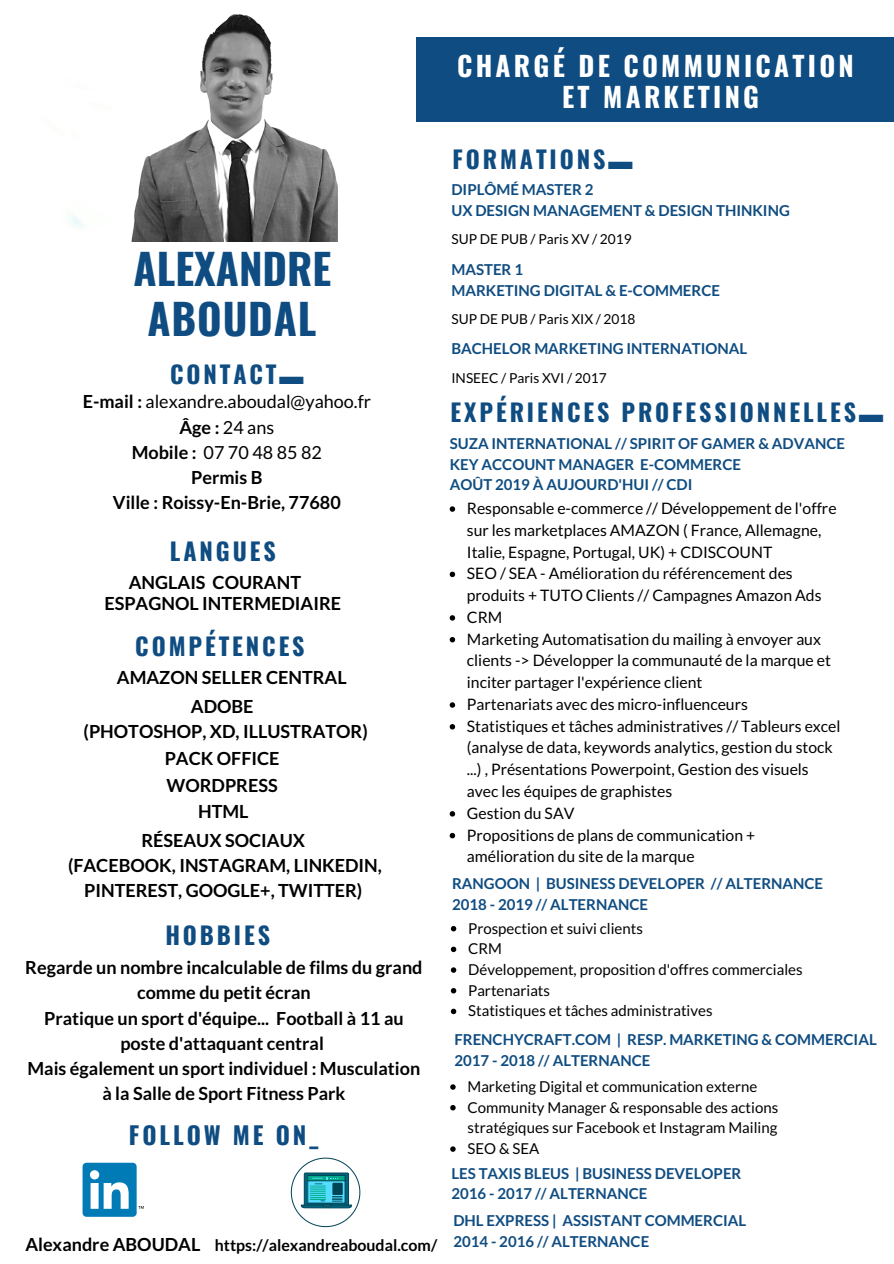
<style>
.page{position:relative;width:894px;height:1264px;background:#fff}
.page>*{position:absolute;margin:0;border:0;box-sizing:border-box;transform-origin:0 0}
.t1{font:700 42px/50.1px "Oswald";color:#0f4c81;text-align:center}
.t2{font:700 27.3px/31.5px "Oswald";letter-spacing:.12em;color:#fff;text-align:center}
.t3{font:700 24.3px "Oswald";letter-spacing:.12em;color:#0f4c81}
.t4{font:700 24px "Oswald";letter-spacing:.12em;color:#0f4c81}
.t5{font:700 18px/25.2px "Lato";color:#000;text-align:center}
.t6{font:700 15.9px "Lato";color:#000}
.t7{font:15.75px/21.8px "Lato";color:#000}
.t8{font:700 15px/20.7px "Lato";color:#0f4c81}
.t9{font:15px/20.7px "Lato";color:#000}
.t10{font:13.65px "Lato";color:#000}
.s1{font-family:"Liberation Serif"}
.s2{font-weight:400}
</style>
<div class="page">
<img style="left:70px;top:14px;width:267px;height:227px">
<div style="left:416px;top:38px;width:477px;height:84px;background:#0f4c81"></div>
<svg style="left:449px;top:506px;width:6px;height:6px"></svg>
<svg style="left:449px;top:571px;width:6px;height:6px"></svg>
<svg style="left:449px;top:615px;width:6px;height:5px"></svg>
<svg style="left:449px;top:637px;width:6px;height:5px"></svg>
<svg style="left:449px;top:702px;width:6px;height:5px"></svg>
<svg style="left:449px;top:724px;width:6px;height:5px"></svg>
<svg style="left:449px;top:811px;width:6px;height:5px"></svg>
<svg style="left:449px;top:833px;width:6px;height:5px"></svg>
<svg style="left:450px;top:1084px;width:5px;height:5px"></svg>
<svg style="left:450px;top:1105px;width:5px;height:5px"></svg>
<svg style="left:450px;top:1146px;width:5px;height:5px"></svg>
<svg style="left:450px;top:926px;width:6px;height:5px"></svg>
<svg style="left:450px;top:946px;width:6px;height:6px"></svg>
<svg style="left:450px;top:967px;width:6px;height:5px"></svg>
<svg style="left:450px;top:988px;width:6px;height:5px"></svg>
<svg style="left:450px;top:1008px;width:6px;height:6px"></svg>
<div style="left:82px;top:1162px;width:55px;height:54px;background:#007bb6;border-radius:4px"></div>
<svg style="left:90px;top:1170px;width:39px;height:38px"></svg>
<svg style="left:290px;top:1157px;width:70px;height:70px"></svg>
<h2 class="t2" style="left:457px;top:49px;width:398px">CHARGÉ DE COMMUNICATION<br>ET MARKETING</h2>
<h3 class="t4" style="left:452px;top:140px;width:181px">FORMATIONS<span class="s1">▬</span></h3>
<h1 class="t1" style="left:133px;top:241px;width:199px">ALEXANDRE<br>ABOUDAL</h1>
<h3 class="t4" style="left:170px;top:355px;width:135px">CONTACT<span class="s1">▬</span></h3>
<p class="t5" style="left:83px;top:389px;width:290px">E-mail : <span class="s2">alexandre.aboudal@yahoo.fr<br></span>Âge : <span class="s2">24 ans<br></span>Mobile : <span class="s2">07 70 48 85 82<br></span>Permis B<br>Ville : Roissy-En-Brie, 77680</p>
<h3 class="t4" style="left:170px;top:532px;width:107px">LANGUES</h3>
<p class="t5" style="left:104px;top:590px;width:238px">ESPAGNOL INTERMEDIAIRE</p>
<p class="t5" style="left:129px;top:569px;width:174px">ANGLAIS COURANT</p>
<h3 class="t4" style="left:135px;top:627px;width:171px">COMPÉTENCES</h3>
<p class="t5" style="left:117px;top:664px;width:231px">AMAZON SELLER CENTRAL</p>
<p class="t5" style="left:84px;top:694px;width:285px;line-height:24.8px">ADOBE<br>(PHOTOSHOP, XD, ILLUSTRATOR)</p>
<p class="t5" style="left:166px;top:772px;width:113px;line-height:26px">WORDPRESS<br>HTML</p>
<p class="t5" style="left:165px;top:745px;width:116px">PACK OFFICE</p>
<p class="t5" style="left:68px;top:828px;width:315px;line-height:24.8px">RÉSEAUX SOCIAUX<br>(FACEBOOK, INSTAGRAM, LINKEDIN,<br>PINTEREST, GOOGLE+, TWITTER)</p>
<h3 class="t4" style="left:165px;top:916px;width:106px">HOBBIES</h3>
<p class="t5" style="left:25px;top:954px;width:398px">Regarde un nombre incalculable de films du grand comme du petit écran<br>Pratique un sport d'équipe... Football à 11 au poste d'attaquant central<br>Mais également un sport individuel : Musculation à la Salle de Sport Fitness Park</p>
<h3 class="t3" style="left:129px;top:1115px;width:191px">FOLLOW ME ON_</h3>
<p class="t8" style="left:451px;top:179px;width:340px">DIPLÔMÉ MASTER 2<br>UX DESIGN MANAGEMENT &amp; DESIGN THINKING</p>
<p class="t10" style="left:451px;top:231px;width:182px">SUP DE PUB / Paris XV / 2019</p>
<p class="t8" style="left:451px;top:259px;width:270px">MASTER 1<br>MARKETING DIGITAL &amp; E-COMMERCE</p>
<p class="t10" style="left:451px;top:311px;width:185px">SUP DE PUB / Paris XIX / 2018</p>
<p class="t8" style="left:451px;top:338px;width:297px">BACHELOR MARKETING INTERNATIONAL</p>
<p class="t10" style="left:451px;top:369px;width:157px">INSEEC / Paris XVI / 2017</p>
<h3 class="t4" style="left:450px;top:393px;width:434px">EXPÉRIENCES PROFESSIONNELLES<span class="s1">▬</span></h3>
<p class="t8" style="left:449px;top:432px;width:397px">SUZA INTERNATIONAL // SPIRIT OF GAMER &amp; ADVANCE<br>KEY ACCOUNT MANAGER E-COMMERCE<br>AOÛT 2019 À AUJOURD'HUI // CDI</p>
<p class="t7" style="left:467px;top:497px;width:375px">Responsable e-commerce // Développement de l'offre sur les marketplaces AMAZON ( France, Allemagne, Italie, Espagne, Portugal, UK) + CDISCOUNT<br>SEO / SEA - Amélioration du référencement des produits + TUTO Clients // Campagnes Amazon Ads CRM<br>Marketing Automatisation du mailing à envoyer aux clients -&gt; Développer la communauté de la marque et inciter partager l'expérience client<br>Partenariats avec des micro-influenceurs<br>Statistiques et tâches administratives // Tableurs excel (analyse de data, keywords analytics, gestion du stock ...) , Présentations Powerpoint, Gestion des visuels avec les équipes de graphistes<br>Gestion du SAV<br>Propositions de plans de communication + amélioration du site de la marque</p>
<p class="t8" style="left:452px;top:872px;width:372px">RANGOON | BUSINESS DEVELOPER // ALTERNANCE<br>2018 - 2019 // ALTERNANCE</p>
<p class="t9" style="left:468px;top:917px;width:336px">Prospection et suivi clients<br>CRM<br>Développement, proposition d'offres commerciales<br>Partenariats<br>Statistiques et tâches administratives</p>
<p class="t8" style="left:454px;top:1029px;width:423px">FRENCHYCRAFT.COM | RESP. MARKETING &amp; COMMERCIAL<br>2017 - 2018 // ALTERNANCE</p>
<p class="t9" style="left:467px;top:1075px;width:312px">Marketing Digital et communication externe Community Manager &amp; responsable des actions stratégiques sur Facebook et Instagram Mailing SEO &amp; SEA</p>
<p class="t8" style="left:451px;top:1162px;width:291px">LES TAXIS BLEUS | BUSINESS DEVELOPER<br>2016 - 2017 // ALTERNANCE</p>
<p class="t8" style="left:453px;top:1210px;width:294px">DHL EXPRESS | ASSISTANT COMMERCIAL</p>
<p class="t5" style="left:25px;top:1230px;width:176px">Alexandre ABOUDAL</p>
<p class="t8" style="left:453px;top:1230px;width:197px">2014 - 2016 // ALTERNANCE</p>
<p class="t6" style="left:215px;top:1235px;width:224px">https://alexandreaboudal.com/</p>
</div>
